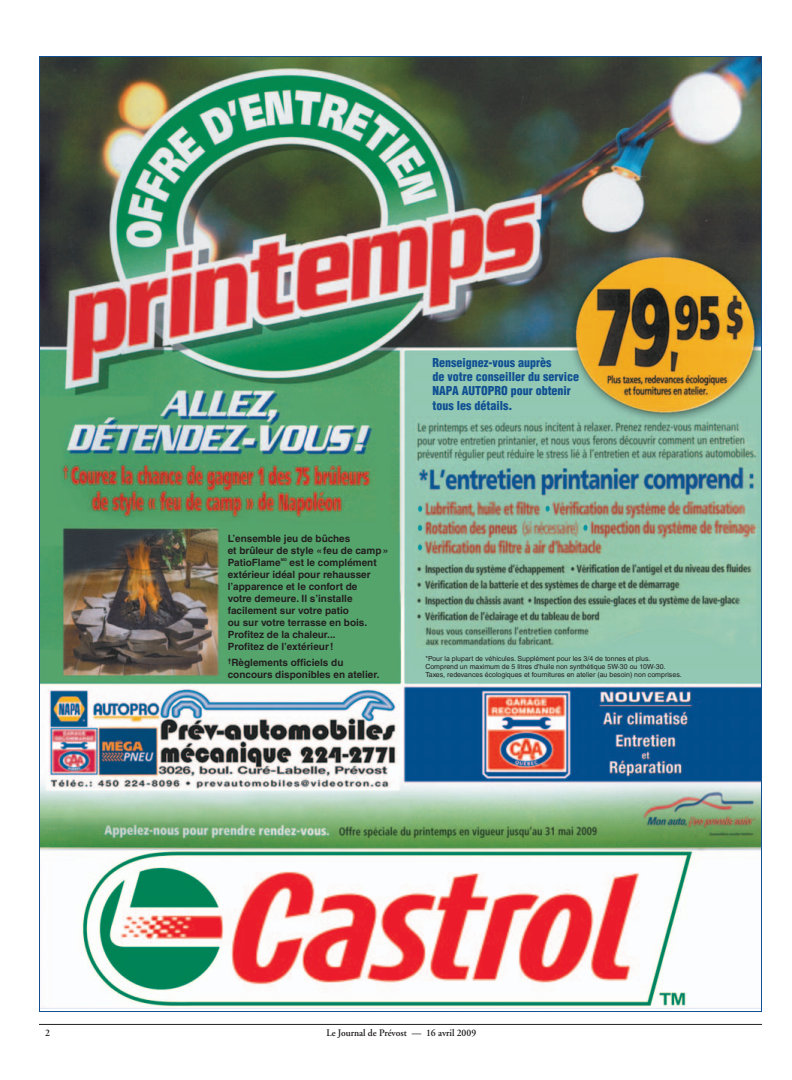
<style>
.page{position:relative;width:792px;height:1080px;background:#fff}
.page>*{position:absolute;margin:0;border:0;box-sizing:border-box;transform-origin:0 0}
.t1{font:12px/14.4px "Helvetica Condensed Black+NBDTZF";color:#0f4f92}
.t2{font:10px/12px "Helvetica Bold+QHVUOW";color:#231f20}
.t3{font:600 10px "Adobe Garamond";color:#231f20;scale:.96 1}
.t4{font:7px/8.4px "Helvetica+GRTUFH";color:#231f20}
.t5{font:4px "Helvetica Bold+QHVUOW";color:#231f20}
</style>
<div class="page">
<hr style="left:39px;top:1024px;width:723px;height:1px;background:#231f20">
<img style="left:41px;top:58px;width:719px;height:951px">
<p class="t1" style="left:433px;top:356px;width:148px">Renseignez-vous auprès<br>de votre conseiller du service<br>NAPA AUTOPRO pour obtenir tous les détails.</p>
<p class="t2" style="left:228px;top:533px;width:162px">L’ensemble jeu de bûches<br>et brûleur de style « feu de camp »<br>PatioFlame</p>
<p class="t5" style="left:281px;top:558px;width:8px">MD</p>
<p class="t2" style="left:228px;top:557px;width:150px;text-indent:62px">est le complément extérieur idéal pour rehausser l’apparence et le confort de votre demeure. Il s’installe facilement sur votre patio<br>ou sur votre terrasse en bois.<br>Profitez de la chaleur...<br>Profitez de l’extérieur !</p>
<p class="t2" style="left:228px;top:657px;width:153px"><sup>†</sup>Règlements officiels du concours disponibles en atelier.</p>
<p class="t4" style="left:425px;top:655px;width:258px">*Pour la plupart de véhicules. Supplément pour les 3/4 de tonnes et plus.<br>Comprend un maximum de 5 litres d’huile non synthétique 5W-30 ou 10W-30.<br>Taxes, redevances écologiques et fournitures en atelier (au besoin) non comprises.</p>
<p class="t3" style="left:45px;top:1029px;width:7px">2</p>
<p class="t3" style="left:326px;top:1029px;width:158px">Le Journal de Prévost — 16 avril 2009</p>
</div>
